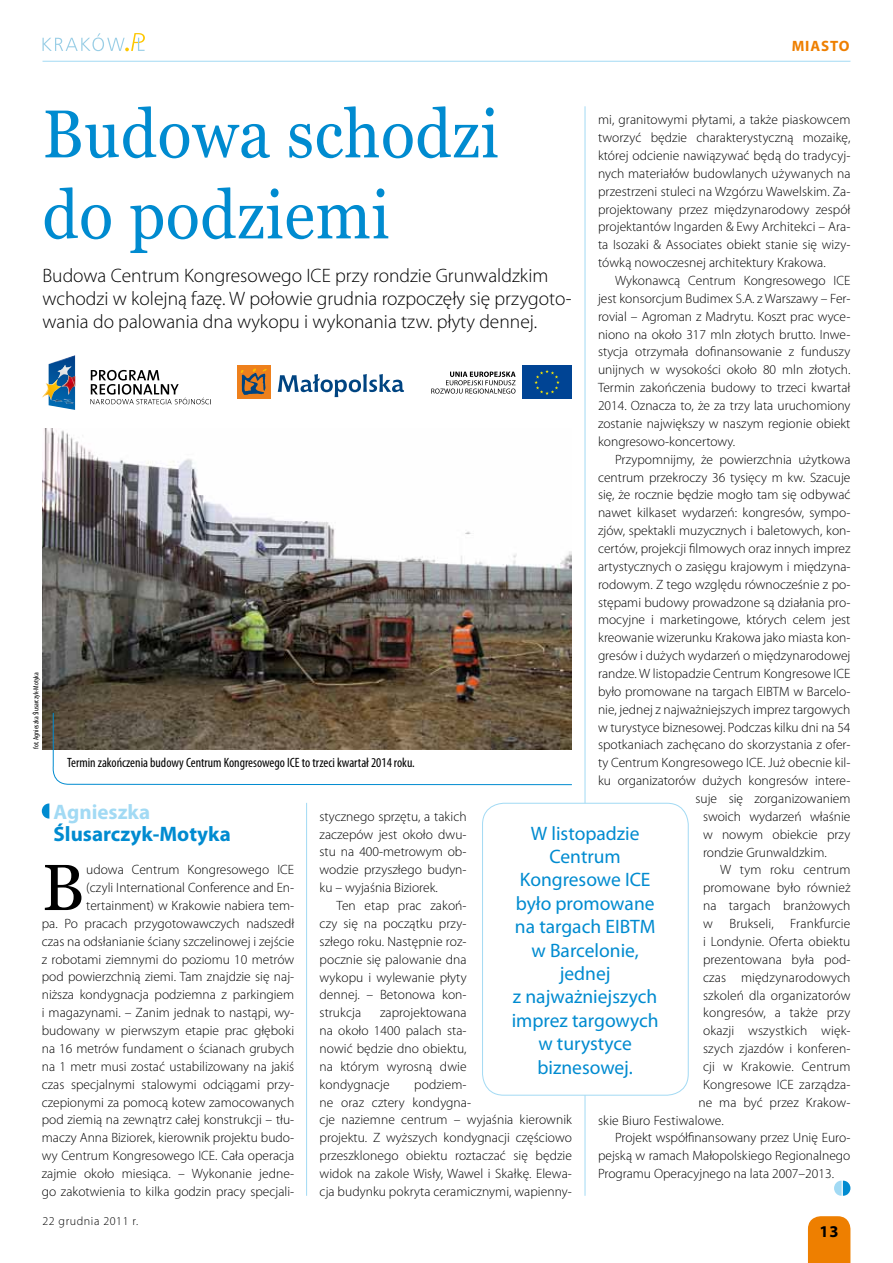
<style>
.page{position:relative;width:893px;height:1263px;background:#fff}
.page>*{position:absolute;margin:0;border:0;box-sizing:border-box;transform-origin:0 0}
.t1{font:67.5px/81px "Georgia";letter-spacing:.01em;color:#008bd0;scale:.93 1}
.t2{font:65.1px "Georgia";color:#000}
.t3{font:700 21px "Myriad Pro";color:#008bd0}
.t4{font:700 21px "Myriad Pro";color:#a2daf4}
.t5{font:300 19.5px/23.4px "Myriad Pro";color:#000}
.t6{font:19.5px/23.4px "Myriad Pro";color:#008bd0;text-align:center}
.t7{font:700 16.5px "Myriad Pro";color:#000}
.t8{font:700 15px "Myriad Pro";color:#ee7f00}
.t9{font:300 13.5px/17.9px "Myriad Pro";color:#000;text-align:justify}
.t10{font:condensed 13.5px "Myriad Pro";color:#000}
.t11{font:300 12px "Myriad Pro";letter-spacing:.05em;color:#000}
.t12{font:condensed 7.5px "Myriad Pro";color:#000}
</style>
<div class="page">
<div style="left:808px;top:1216px;width:42px;height:47px;background:#ee7f00"></div>
<hr style="left:43px;top:61px;width:807px;height:1px;background:#a2daf4">
<svg style="left:43px;top:33px;width:102px;height:18px"></svg>
<img style="left:43px;top:428px;width:529px;height:321px">
<svg style="left:834px;top:1180px;width:16px;height:16px"></svg>
<hr style="left:585px;top:106px;width:1px;height:1090px;background:#a2daf4">
<hr style="left:306px;top:803px;width:1px;height:393px;background:#a2daf4">
<svg style="left:51px;top:712px;width:521px;height:73px"></svg>
<svg style="left:42px;top:803px;width:7px;height:16px"></svg>
<img style="left:49px;top:355px;width:26px;height:55px">
<img style="left:61px;top:386px;width:14px;height:9px">
<img style="left:42px;top:379px;width:19px;height:21px">
<img style="left:51px;top:399px;width:23px;height:5px">
<svg style="left:57px;top:365px;width:18px;height:21px"></svg>
<svg style="left:90px;top:370px;width:121px;height:34px"></svg>
<div style="left:522px;top:366px;width:50px;height:33px;background:#004494"></div>
<svg style="left:534px;top:370px;width:26px;height:25px"></svg>
<svg style="left:431px;top:371px;width:85px;height:23px"></svg>
<div style="left:237px;top:366px;width:34px;height:33px;background:#ee801c"></div>
<svg style="left:241px;top:368px;width:26px;height:27px"></svg>
<svg style="left:278px;top:374px;width:126px;height:23px"></svg>
<div style="left:483px;top:803px;width:205px;height:292px;background:#fff;border-radius:21px"></div>
<div style="left:482px;top:803px;width:207px;height:292px;border:1px solid #a2daf4;border-radius:21px"></div>
<p class="t8" style="left:792px;top:36px;width:11px">miasto</p>
<h1 class="t1" style="left:43px;top:95px;width:492px">Budowa schodzi do podziemi</h1>
<h3 class="t5" style="left:42px;top:263px;width:531px">Budowa Centrum Kongresowego ICE przy rondzie Grunwaldzkim wchodzi w kolejną fazę. W połowie grudnia rozpoczęły się przygoto&shy;wania do palowania dna wykopu i wykonania tzw. płyty dennej.</h3>
<p class="t9" style="left:598px;top:111px;width:254px">mi, granitowymi płytami, a także piaskowcem tworzyć będzie charakterystyczną mozaikę, której odcienie nawiązywać będą do tradycyj&shy;nych materiałów budowlanych używanych na przestrzeni stuleci na Wzgórzu Wawelskim. Za&shy;projektowany przez międzynarodowy zespół projektantów I ngarden &amp; Ewy Architekci – Ara&shy;ta I sozaki &amp; Associates obiekt stanie się wizy&shy;tówką nowoczesnej architektury Krakowa.</p>
<p class="t9" style="left:598px;top:271px;width:254px;text-indent:17px">Wykonawcą Centrum Kongresowego ICE jest konsorcjum Budimex S.A. z Warszawy – Fer&shy;rovial – Agroman z Madrytu. Koszt prac wyce&shy;niono na około 317 mln złotych brutto. I nwe&shy;stycja otrzymała dofinansowanie z funduszy unijnych w wysokości około 80 mln złotych.<br>Termin zakończenia budowy to trzeci kwartał 2014. Oznacza to, że za trzy lata uruchomiony zostanie największy w naszym regionie obiekt kongresowo-koncertowy.</p>
<p class="t9" style="left:615px;top:450px;width:237px">Przypomnijmy, że powierzchnia użytkowa</p>
<p class="t9" style="left:598px;top:468px;width:254px">centrum przekroczy 36 tysięcy m kw. Szacuje</p>
<p class="t9" style="left:598px;top:486px;width:254px">się, że rocznie będzie mogło tam się odbywać</p>
<p class="t9" style="left:598px;top:504px;width:254px">nawet kilkaset wydarzeń: kongresów, sympo-</p>
<p class="t9" style="left:598px;top:521px;width:254px">zjów, spektakli muzycznych i baletowych, kon-</p>
<p class="t9" style="left:598px;top:539px;width:254px">certów, projekcji filmowych oraz innych imprez</p>
<p class="t9" style="left:598px;top:557px;width:254px">artystycznych o zasięgu krajowym i międzyna-</p>
<p class="t9" style="left:598px;top:575px;width:254px">rodowym. Z tego względu równocześnie z po-</p>
<p class="t9" style="left:598px;top:593px;width:254px">stępami budowy prowadzone są działania pro-</p>
<p class="t9" style="left:598px;top:611px;width:254px">mocyjne i marketingowe, których celem jest</p>
<p class="t9" style="left:598px;top:629px;width:254px">kreowanie wizerunku Krakowa jako miasta kon-</p>
<p class="t9" style="left:598px;top:647px;width:254px">gresów i dużych wydarzeń o międzynarodowej</p>
<p class="t9" style="left:598px;top:664px;width:254px">randze. W listopadzie Centrum Kongresowe ICE</p>
<p class="t9" style="left:598px;top:682px;width:254px">było promowane na targach EI BTM w Barcelo-</p>
<p class="t9" style="left:598px;top:700px;width:254px">nie, jednej z najważniejszych imprez targowych</p>
<p class="t9" style="left:598px;top:718px;width:254px">w turystyce biznesowej. Podczas kilku dni na 54</p>
<p class="t9" style="left:598px;top:736px;width:254px">spotkaniach zachęcano do skorzystania z ofer-</p>
<p class="t9" style="left:598px;top:754px;width:254px">ty Centrum Kongresowego ICE. Już obecnie kil-</p>
<p class="t9" style="left:598px;top:772px;width:254px">ku organizatorów dużych kongresów intere-</p>
<p class="t9" style="left:695px;top:789px;width:156px">suje się zorganizowaniem</p>
<p class="t9" style="left:703px;top:807px;width:149px">swoich wydarzeń właśnie</p>
<p class="t9" style="left:703px;top:825px;width:149px">w nowym obiekcie przy</p>
<p class="t9" style="left:703px;top:843px;width:125px">rondzie Grunwaldzkim.</p>
<p class="t9" style="left:720px;top:861px;width:132px">W tym roku centrum</p>
<p class="t9" style="left:703px;top:879px;width:149px">promowane było również</p>
<p class="t9" style="left:703px;top:897px;width:149px">na targach branżowych</p>
<p class="t9" style="left:703px;top:914px;width:149px">w Brukseli, Frankfurcie</p>
<p class="t9" style="left:703px;top:932px;width:149px">i Londynie. Oferta obiektu</p>
<p class="t9" style="left:703px;top:950px;width:149px">prezentowana była pod-</p>
<p class="t9" style="left:703px;top:968px;width:149px">czas międzynarodowych</p>
<p class="t9" style="left:703px;top:986px;width:149px">szkoleń dla organizatorów</p>
<p class="t9" style="left:703px;top:1004px;width:149px">kongresów, a także przy</p>
<p class="t9" style="left:703px;top:1022px;width:149px">okazji wszystkich więk-</p>
<p class="t9" style="left:703px;top:1039px;width:149px">szych zjazdów i konferen-</p>
<p class="t9" style="left:703px;top:1057px;width:149px">cji w Krakowie. Centrum</p>
<p class="t9" style="left:703px;top:1075px;width:149px">Kongresowe I CE zarządza-</p>
<p class="t9" style="left:698px;top:1093px;width:153px">ne ma być przez Krakow-</p>
<p class="t9" style="left:598px;top:1111px;width:127px">skie Biuro Festiwalowe.</p>
<p class="t9" style="left:615px;top:1129px;width:237px">Projekt współfinansowany przez Unię Euro-</p>
<p class="t9" style="left:598px;top:1147px;width:254px">pejską w ramach Małopolskiego Regionalnego</p>
<p class="t9" style="left:598px;top:1164px;width:237px">Programu Operacyjnego na lata 2007–2013.</p>
<p class="t12" style="left:32px;top:749px;width:78px;rotate:-90deg">fot. Agnieszka Ślusarczyk-Motyka</p>
<p class="t10" style="left:67px;top:754px;width:349px">Termin zakończenia budowy Centrum Kongresowego ICE to trzeci kwartał 2014 roku.</p>
<h3 class="t4" style="left:54px;top:798px;width:98px">Agnieszka</h3>
<h3 class="t3" style="left:54px;top:820px;width:179px">Ślusarczyk-Motyka</h3>
<p class="t9" style="left:320px;top:807px;width:149px">stycznego sprzętu, a takich zaczepów jest około dwu&shy;stu na 400-metrowym ob&shy;wodzie przyszłego budyn&shy;ku – wyjaśnia Biziorek.</p>
<p class="t9" style="left:320px;top:896px;width:149px;text-indent:17px">Ten etap prac zakoń&shy;czy się na początku przy&shy;szłego roku. Następnie roz&shy;pocznie się palowanie dna wykopu i wylewanie płyty dennej. – Betonowa kon&shy;strukcja</p>
<h3 class="t6" style="left:512px;top:821px;width:149px">W listopadzie<br>Centrum<br>Kongresowe ICE było promowane na targach EIBTM w Barcelonie, jednej<br>z najważniejszych imprez targowych w turystyce biznesowej.</h3>
<h2 class="t2" style="left:42px;top:848px;width:44px">B</h2>
<p class="t9" style="left:42px;top:861px;width:254px;text-align:right">udowa Centrum Kongresowego ICE<br>(czyli I nternational Conference and En&shy;tertainment) w Krakowie nabiera tem-<br>pa. Po pracach przygotowawczych nadszedł czas na odsłanianie ściany szczelinowej i zejście z robotami ziemnymi do poziomu 10 metrów pod powierzchnią ziemi. Tam znajdzie się naj&shy;niższa kondygnacja podziemna z parkingiem i magazynami. – Zanim jednak to nastąpi, wy&shy;budowany w pierwszym etapie prac głęboki na 16 metrów fundament o ścianach grubych na 1 metr musi zostać ustabilizowany na jakiś czas specjalnymi stalowymi odciągami przy&shy;czepionymi za pomocą kotew zamocowanych pod ziemią na zewnątrz całej konstrukcji – tłu&shy;maczy Anna Biziorek, kierownik projektu budo&shy;wy Centrum Kongresowego I CE. Cała operacja zajmie około miesiąca. – Wykonanie jedne&shy;go zakotwienia to kilka godzin pracy specjali-</p>
<p class="t9" style="left:320px;top:1004px;width:149px;text-indent:60px">zaprojektowana na około 1400 palach sta&shy;nowić będzie dno obiektu, na którym wyrosną dwie kondygnacje</p>
<p class="t9" style="left:320px;top:1075px;width:254px;text-align:left;text-indent:95px">podziem-<br>ne oraz cztery kondygna-<br>cje naziemne centrum – wyjaśnia kierownik projektu. Z wyższych kondygnacji częściowo przeszklonego obiektu roztaczać się będzie widok na zakole Wisły, Wawel i Skałkę. Elewa&shy;cja budynku pokryta ceramicznymi, wapienny-</p>
<p class="t11" style="left:43px;top:1213px;width:97px">22 grudnia 2011 r.</p>
<p class="t7" style="left:820px;top:1221px;width:21px">13</p>
</div>
